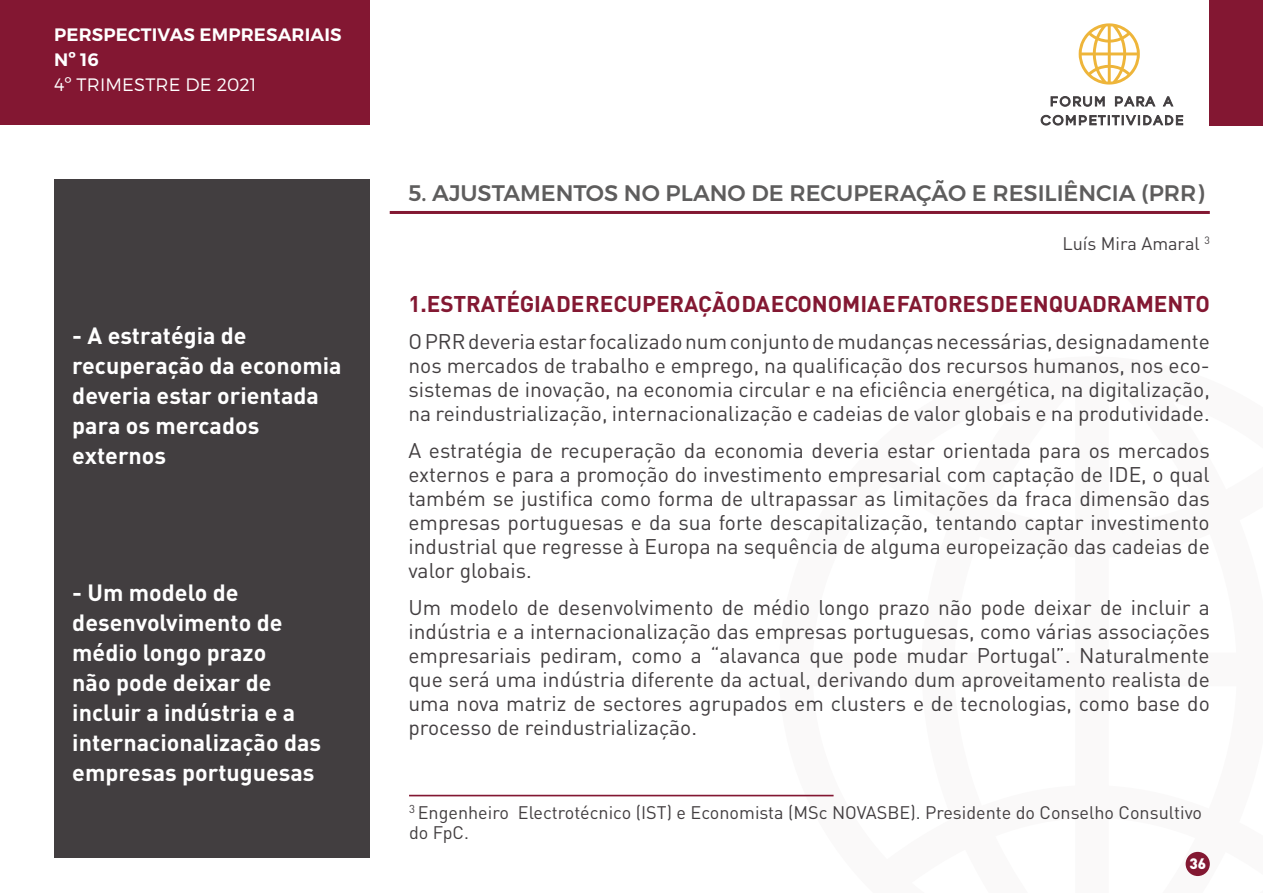
<style>
.page{position:relative;width:1263px;height:893px;background:#fff}
.page>*{position:absolute;margin:0;border:0;box-sizing:border-box;transform-origin:0 0}
.t1{font:700 23.25px/30px "DIN Pro";color:#fff}
.t2{font:700 22.5px "DIN Pro";letter-spacing:-.005em;color:#831832}
.t3{font:500 22.5px "Montserrat";color:#5e5d5d}
.t4{font:21px/24px "DIN Pro";color:#423e40;text-align:justify}
.t5{font:18px/19.5px "DIN Pro";color:#423e40}
.t6{font:600 18px/25.2px "Montserrat";letter-spacing:.01em;color:#fff}
.t7{font:300 18px "Montserrat";letter-spacing:.01em;color:#fff}
.t8{font:900 15px "DIN Pro";color:#fff}
</style>
<div class="page">
<div style="left:54px;top:179px;width:316px;height:678px;background:#423e40"></div>
<div style="left:0;top:0;width:370px;height:125px;background:#831732"></div>
<div style="left:1210px;top:0;width:53px;height:125px;background:#831732"></div>
<svg style="left:1079px;top:23px;width:61px;height:62px"></svg>
<svg style="left:1050px;top:96px;width:55px;height:11px"></svg>
<svg style="left:1115px;top:96px;width:41px;height:11px"></svg>
<svg style="left:1162px;top:96px;width:12px;height:11px"></svg>
<svg style="left:1040px;top:114px;width:143px;height:12px"></svg>
<div style="left:1185px;top:852px;width:25px;height:24px;background:#831832;border-radius:50%"></div>
<hr style="left:390px;top:211px;width:820px;height:3px;background:#831832">
<hr style="left:409px;top:795px;width:424px;height:1px;background:#831732">
<p class="t6" style="left:54px;top:22px;width:289px">PERSPECTIVAS EMPRESARIAIS<br>Nº 16</p>
<p class="t7" style="left:54px;top:74px;width:204px">4º TRIMESTRE DE 2021</p>
<p class="t1" style="left:72px;top:319px;width:271px">- A estratégia de recuperação da economia deveria estar orientada para os mercados externos</p>
<p class="t1" style="left:72px;top:576px;width:250px">- Um modelo de desenvolvimento de médio longo prazo<br>não pode deixar de incluir a indústria e a internacionalização das empresas portuguesas</p>
<p class="t3" style="left:408px;top:179px;width:797px">5. AJUSTAMENTOS NO PLANO DE RECUPERAÇÃO E RESILIÊNCIA (PRR)</p>
<p class="t5" style="left:1062px;top:233px;width:149px">Luís Mira Amaral <sup>3</sup></p>
<p class="t2" style="left:408px;top:289px;width:803px">1.ESTRATÉGIA DE RECUPERAÇÃO DA ECONOMIA E FATORES DE ENQUADRAMENTO</p>
<p class="t4" style="left:408px;top:329px;width:803px">O PRR deveria estar focalizado num conjunto de mudanças necessárias, designadamente nos mercados de trabalho e emprego, na qualificação dos recursos humanos, nos eco&shy;sistemas de inovação, na economia circular e na eficiência energética, na digitalização, na reindustrialização, internacionalização e cadeias de valor globais e na produtividade.</p>
<p class="t4" style="left:408px;top:437px;width:803px">A estratégia de recuperação da economia deveria estar orientada para os mercados externos e para a promoção do investimento empresarial com captação de IDE, o qual também se justifica como forma de ultrapassar as limitações da fraca dimensão das empresas portuguesas e da sua forte descapitalização, tentando captar investimento industrial que regresse à Europa na sequência de alguma europeização das cadeias de valor globais.</p>
<p class="t4" style="left:408px;top:594px;width:803px">Um modelo de desenvolvimento de médio longo prazo não pode deixar de incluir a indústria e a internacionalização das empresas portuguesas, como várias associações empresariais pediram, como a “alavanca que pode mudar Portugal”. Naturalmente que será uma indústria diferente da actual, derivando dum aproveitamento realista de uma nova matriz de sectores agrupados em clusters e de tecnologias, como base do processo de reindustrialização.</p>
<p class="t5" style="left:409px;top:802px;width:794px"><sup>3</sup> Engenheiro Electrotécnico (IST) e Economista (MSc NOVASBE). Presidente do Conselho Consultivo do FpC.</p>
<p class="t8" style="left:1189px;top:853px;width:18px">36</p>
</div>
